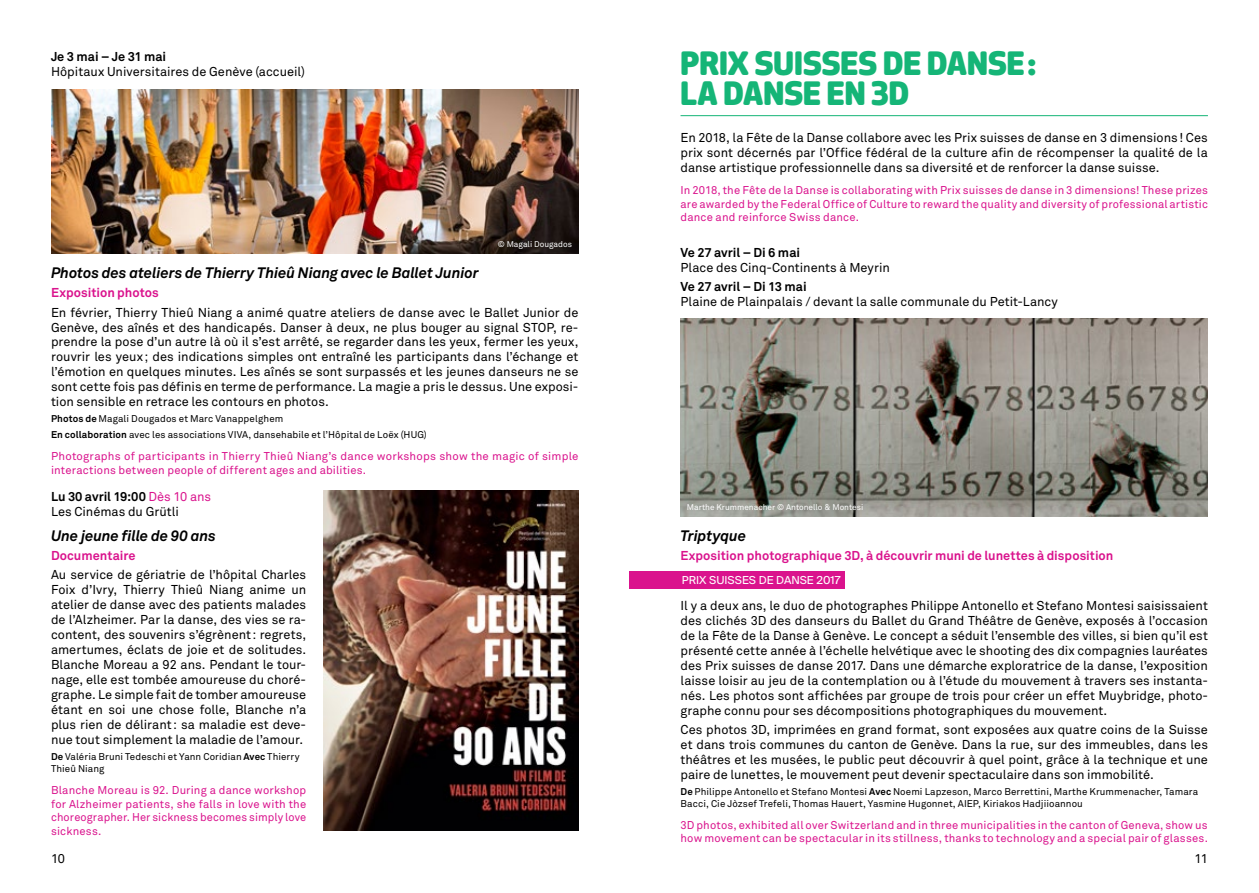
<style>
.page{position:relative;width:1259px;height:893px;background:#fff}
.page>*{position:absolute;margin:0;border:0;box-sizing:border-box;transform-origin:0 0}
.t1{font:800 31.5px/30px "Apex Rounded";color:#15b577}
.t2{font:italic 700 15px "Akkurat";letter-spacing:-.01em;color:#000}
.t3{font:12.75px/15px "Akkurat";color:#000;text-align:justify}
.t4{font:700 12.75px "Akkurat";color:#da138d}
.t5{font:700 12.75px "Akkurat";color:#000}
.t6{font:12px "Suisse BP Intl";color:#fff}
.t7{font:11.25px/13.5px "Akkurat";letter-spacing:.015em;color:#da138d;text-align:justify}
.t8{font:9.75px/11.7px "Akkurat";letter-spacing:.01em;color:#000}
.t9{font:8.25px "Akkurat";color:#fff}
.s1{font-weight:700}
.s2{color:#da138d}
</style>
<div class="page">
<img style="left:323px;top:491px;width:255px;height:339px">
<img style="left:51px;top:90px;width:527px;height:163px">
<hr style="left:680px;top:115px;width:528px;height:1px;background:#15b577">
<img style="left:680px;top:319px;width:528px;height:197px">
<div style="left:629px;top:571px;width:215px;height:17px;background:#da138d"></div>
<p class="t5" style="left:51px;top:49px;width:117px">Je 3 mai – Je 31 mai</p>
<p class="t3" style="left:51px;top:64px;width:256px">Hôpitaux Universitaires de Genève (accueil)</p>
<p class="t9" style="left:498px;top:239px;width:76px">© Magali Dougados</p>
<p class="t2" style="left:51px;top:263px;width:429px">Photos des ateliers de Thierry Thieû Niang avec le Ballet Junior</p>
<p class="t4" style="left:51px;top:285px;width:109px">Exposition photos</p>
<p class="t3" style="left:51px;top:304px;width:529px">En février, Thierry Thieû Niang a animé quatre ateliers de danse avec le Ballet Junior de Genève, des aînés et des handicapés. Danser à deux, ne plus bouger au signal STOP, re&shy;prendre la pose d’un autre là où il s’est arrêté, se regarder dans les yeux, fermer les yeux, rouvrir les yeux; des indications simples ont entraîné les participants dans l’échange et l’émotion en quelques minutes. Les aînés se sont surpassés et les jeunes danseurs ne se sont cette fois pas définis en terme de performance. La magie a pris le dessus. Une exposi&shy;tion sensible en retrace les contours en photos.</p>
<p class="t8" style="left:51px;top:411px;width:377px;line-height:15.9px"><span class="s1">Photos de</span> Magali Dougados et Marc Vanappelghem<br><span class="s1">En collaboration</span> avec les associations VIVA, dansehabile et l’Hôpital de Loëx (HUG)</p>
<p class="t7" style="left:51px;top:449px;width:529px">Photographs of participants in Thierry Thieû Niang’s dance workshops show the magic of simple interactions between people of different ages and abilities.</p>
<p class="t3" style="left:51px;top:489px;width:162px"><span class="s1">Lu 30 avril 19:00</span> <span class="s2">Dès 10 ans<br></span>Les Cinémas du Grütli</p>
<p class="t2" style="left:51px;top:526px;width:166px">Une jeune fille de 90 ans</p>
<p class="t4" style="left:51px;top:548px;width:86px">Documentaire</p>
<p class="t3" style="left:51px;top:567px;width:257px">Au service de gériatrie de l’hôpital Charles Foix d’Ivry, Thierry Thieû Niang anime un atelier de danse avec des patients malades de l’Alzheimer. Par la danse, des vies se ra&shy;content, des souvenirs s’égrènent: regrets, amertumes, éclats de joie et de solitudes.<br>Blanche Moreau a 92 ans. Pendant le tour&shy;nage, elle est tombée amoureuse du choré&shy;graphe. Le simple fait de tomber amoureuse étant en soi une chose folle, Blanche n’a plus rien de délirant: sa maladie est deve&shy;nue tout simplement la maladie de l’amour.</p>
<p class="t8" style="left:51px;top:751px;width:250px"><span class="s1">De</span> Valéria Bruni Tedeschi et Yann Coridian <span class="s1">Avec</span> Thierry<br>Thieû Niang</p>
<p class="t7" style="left:51px;top:783px;width:257px">Blanche Moreau is 92. During a dance workshop for Alzheimer patients, she falls in love with the choreographer. Her sickness becomes simply love sickness.</p>
<h1 class="t1" style="left:680px;top:49px;width:357px">PRIX SUISSES DE DANSE:<br>LA DANSE EN 3D</h1>
<p class="t3" style="left:680px;top:130px;width:529px">En 2018, la Fête de la Danse collabore avec les Prix suisses de danse en 3 dimensions! Ces prix sont décernés par l’Office fédéral de la culture afin de récompenser la qualité de la danse artistique professionnelle dans sa diversité et de renforcer la danse suisse.</p>
<p class="t7" style="left:680px;top:183px;width:529px">In 2018, the Fête de la Danse is collaborating with Prix suisses de danse in 3 dimensions! These prizes are awarded by the Federal Office of Culture to reward the quality and diversity of professional artistic dance and reinforce Swiss dance.</p>
<p class="t5" style="left:680px;top:244px;width:121px">Ve 27 avril – Di 6 mai</p>
<p class="t3" style="left:680px;top:260px;width:211px">Place des Cinq-Continents à Meyrin</p>
<p class="t5" style="left:680px;top:279px;width:128px">Ve 27 avril – Di 13 mai</p>
<p class="t3" style="left:680px;top:294px;width:379px">Plaine de Plainpalais / devant la salle communale du Petit-Lancy</p>
<p class="t9" style="left:687px;top:502px;width:178px">Marthe Krummenacher © Antonello &amp; Montesi</p>
<p class="t2" style="left:680px;top:526px;width:67px">Triptyque</p>
<p class="t4" style="left:680px;top:548px;width:434px">Exposition photographique 3D, à découvrir muni de lunettes à disposition</p>
<p class="t3" style="left:680px;top:597px;width:529px">Il y a deux ans, le duo de photographes Philippe Antonello et Stefano Montesi saisissaient des clichés 3D des danseurs du Ballet du Grand Théâtre de Genève, exposés à l’occasion de la Fête de la Danse à Genève. Le concept a séduit l’ensemble des villes, si bien qu’il est présenté cette année à l’échelle helvétique avec le shooting des dix compagnies lauréates des Prix suisses de danse 2017. Dans une démarche exploratrice de la danse, l’exposition laisse loisir au jeu de la contemplation ou à l’étude du mouvement à travers ses instanta&shy;nés. Les photos sont affichées par groupe de trois pour créer un effet Muybridge, photo&shy;graphe connu pour ses décompositions photographiques du mouvement.</p>
<p class="t3" style="left:680px;top:722px;width:529px">Ces photos 3D, imprimées en grand format, sont exposées aux quatre coins de la Suisse et dans trois communes du canton de Genève. Dans la rue, sur des immeubles, dans les théâtres et les musées, le public peut découvrir à quel point, grâce à la technique et une paire de lunettes, le mouvement peut devenir spectaculaire dans son immobilité.</p>
<p class="t8" style="left:680px;top:785px;width:519px"><span class="s1">De</span> Philippe Antonello et Stefano Montesi <span class="s1">Avec</span> Noemi Lapzeson, Marco Berrettini, Marthe Krummenacher, Tamara<br>Bacci, Cie Jòzsef Trefeli, Thomas Hauert, Yasmine Hugonnet, AIEP, Kiriakos Hadjiioannou</p>
<p class="t7" style="left:680px;top:818px;width:529px">3D photos, exhibited all over Switzerland and in three municipalities in the canton of Geneva, show us how movement can be spectacular in its stillness, thanks to technology and a special pair of glasses.</p>
<p class="t6" style="left:682px;top:573px;width:160px">PRIX SUISSES DE DANSE 2017</p>
<p class="t3" style="left:51px;top:851px;width:15px">10</p>
<p class="t3" style="left:1194px;top:851px;width:15px">11</p>
</div>
